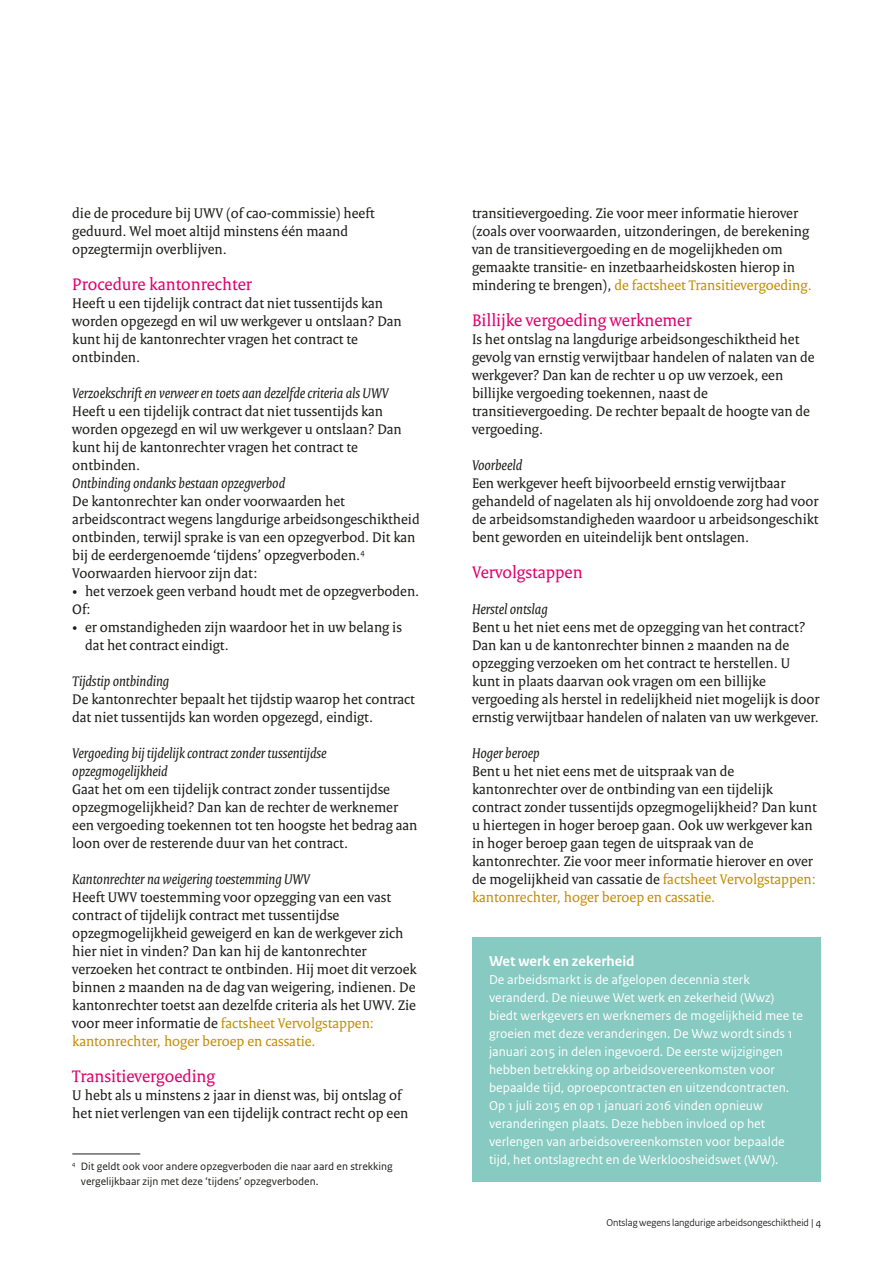
<style>
.page{position:relative;width:893px;height:1263px;background:#fff}
.page>*{position:absolute;margin:0;border:0;box-sizing:border-box;transform-origin:0 0}
.t1{font:18px "Rijksoverheid Serif";color:#e1006d}
.t2{font:15px/18px "Rijksoverheid Serif";color:#1d1d1b}
.t3{font:italic 15px/18px "Rijksoverheid Serif";color:#1d1d1b}
.t4{font:700 15px "Rijksoverheid Sans Text";color:#fff}
.t5{font:13.5px/18px "Rijksoverheid Sans Text";color:#fff}
.t6{font:11.25px/15px "Rijksoverheid Sans Text";color:#1d1d1b}
.t7{font:10.5px "Rijksoverheid Sans Heading";color:#1d1d1b}
.s1{color:#c19000}
.s2{font-family:"Rijksoverheid Sans Text"}
</style>
<div class="page">
<hr style="left:72px;top:1153px;width:68px;height:1px;background:#1d1d1b">
<div style="left:472px;top:937px;width:349px;height:244px;background:#87cac1"></div>
<p class="t2" style="left:72px;top:204px;width:304px">die de procedure bij UWV (of cao-commissie) heeft geduurd. Wel moet altijd minstens één maand opzegtermijn overblijven.</p>
<p class="t1" style="left:72px;top:273px;width:181px">Procedure kantonrechter</p>
<p class="t2" style="left:72px;top:294px;width:331px">Heeft u een tijdelijk contract dat niet tussentijds kan worden opgezegd en wil uw werkgever u ontslaan? Dan kunt hij de kantonrechter vragen het contract te ontbinden.</p>
<p class="t3" style="left:72px;top:384px;width:318px">Verzoekschrift en verweer en toets aan dezelfde criteria als UWV</p>
<p class="t2" style="left:72px;top:402px;width:331px">Heeft u een tijdelijk contract dat niet tussentijds kan worden opgezegd en wil uw werkgever u ontslaan? Dan kunt hij de kantonrechter vragen het contract te ontbinden.</p>
<p class="t3" style="left:72px;top:474px;width:214px">Ontbinding ondanks bestaan opzegverbod</p>
<p class="t2" style="left:72px;top:492px;width:349px">De kantonrechter kan onder voorwaarden het arbeidscontract wegens langdurige arbeidsongeschiktheid ontbinden, terwijl sprake is van een opzegverbod. Dit kan bij de eerdergenoemde ‘tijdens’ opzegverboden.<sup>4<br></sup>Voorwaarden hiervoor zijn dat:</p>
<p class="t2" style="left:72px;top:582px;width:349px">• het verzoek geen verband houdt met de opzegverboden.<br>Of:</p>
<p class="t2" style="left:85px;top:618px;width:318px;text-indent:-13px">• er omstandigheden zijn waardoor het in uw belang is dat het contract eindigt.</p>
<p class="t3" style="left:72px;top:672px;width:99px">Tijdstip ontbinding</p>
<p class="t2" style="left:72px;top:690px;width:344px">De kantonrechter bepaalt het tijdstip waarop het contract dat niet tussentijds kan worden opgezegd, eindigt.</p>
<p class="t3" style="left:72px;top:744px;width:256px">Vergoeding bij tijdelijk contract zonder tussentijdse opzegmogelijkheid</p>
<p class="t2" style="left:72px;top:780px;width:347px">Gaat het om een tijdelijk contract zonder tussentijdse opzegmogelijkheid? Dan kan de rechter de werknemer een vergoeding toekennen tot ten hoogste het bedrag aan loon over de resterende duur van het contract.</p>
<p class="t3" style="left:72px;top:870px;width:239px">Kantonrechter na weigering toestemming UWV</p>
<p class="t2" style="left:72px;top:888px;width:346px">Heeft UWV toestemming voor opzegging van een vast contract of tijdelijk contract met tussentijdse opzegmogelijkheid geweigerd en kan de werkgever zich hier niet in vinden? Dan kan hij de kantonrechter verzoeken het contract te ontbinden. Hij moet dit verzoek binnen 2 maanden na de dag van weigering, indienen. De kantonrechter toetst aan dezelfde criteria als het UWV. Zie voor meer informatie de <span class="s1">factsheet Vervolgstappen: kantonrechter, hoger beroep en cassatie.</span></p>
<p class="t1" style="left:72px;top:1065px;width:144px">Transitievergoeding</p>
<p class="t2" style="left:72px;top:1086px;width:338px">U hebt als u minstens 2 jaar in dienst was, bij ontslag of het niet verlengen van een tijdelijk contract recht op een</p>
<p class="t6" style="left:81px;top:1159px;width:313px;text-indent:-9px"><sup>4</sup> Dit geldt ook voor andere opzegverboden die naar aard en strekking vergelijkbaar zijn met deze ‘tijdens’ opzegverboden.</p>
<p class="t2" style="left:472px;top:204px;width:341px">transitievergoeding. Zie voor meer informatie hierover (zoals over voorwaarden, uitzonderingen, de berekening van de transitievergoeding en de mogelijkheden om gemaakte transitie- en inzetbaarheidskosten hierop in mindering te brengen), <span class="s1">de factsheet Transitievergoeding.</span></p>
<p class="t1" style="left:472px;top:309px;width:221px">Billijke vergoeding werknemer</p>
<p class="t2" style="left:472px;top:330px;width:344px">Is het ontslag na langdurige arbeidsongeschiktheid het gevolg van ernstig verwijtbaar handelen of nalaten van de werkgever? Dan kan de rechter u op uw verzoek, een billijke vergoeding toekennen, naast de transitievergoeding. De rechter bepaalt de hoogte van de vergoeding.</p>
<p class="t3" style="left:472px;top:456px;width:52px">Voorbeeld</p>
<p class="t2" style="left:472px;top:474px;width:348px">Een werkgever heeft bijvoorbeeld ernstig verwijtbaar gehandeld of nagelaten als hij onvoldoende zorg had voor de arbeidsomstandigheden waardoor u arbeidsongeschikt bent geworden en uiteindelijk bent ontslagen.</p>
<p class="t1" style="left:472px;top:561px;width:112px">Vervolgstappen</p>
<p class="t3" style="left:472px;top:600px;width:77px">Herstel ontslag</p>
<p class="t2" style="left:472px;top:618px;width:349px">Bent u het niet eens met de opzegging van het contract?<br>Dan kan u de kantonrechter binnen 2 maanden na de opzegging verzoeken om het contract te herstellen. U kunt in plaats daarvan ook vragen om een billijke vergoeding als herstel in redelijkheid niet mogelijk is door ernstig verwijtbaar handelen of nalaten van uw werkgever.</p>
<p class="t3" style="left:472px;top:744px;width:69px">Hoger beroep</p>
<p class="t2" style="left:472px;top:762px;width:346px">Bent u het niet eens met de uitspraak van de kantonrechter over de ontbinding van een tijdelijk contract zonder tussentijds opzegmogelijkheid? Dan kunt u hiertegen in hoger beroep gaan. Ook uw werkgever kan in hoger beroep gaan tegen de uitspraak van de kantonrechter. Zie voor meer informatie hierover en over de mogelijkheid van cassatie de <span class="s1">factsheet Vervolgstappen: kantonrechter, hoger beroep en cassatie.</span></p>
<p class="t4" style="left:489px;top:953px;width:147px">Wet werk en zekerheid</p>
<p class="t5" style="left:489px;top:971px;width:316px">De arbeidsmarkt is de afgelopen decennia sterk veranderd. De nieuwe Wet werk en zekerheid (Wwz) biedt werkgevers en werknemers de mogelijkheid mee te groeien met deze veranderingen. De Wwz wordt sinds 1 januari 2015 in delen ingevoerd. De eerste wijzigingen hebben betrekking op arbeidsovereenkomsten voor bepaalde tijd, oproepcontracten en uitzendcontracten.<br>Op 1 juli 2015 en op 1 januari 2016 vinden opnieuw veranderingen plaats. Deze hebben invloed op het verlengen van arbeidsovereenkomsten voor bepaalde tijd, het ontslagrecht en de Werkloosheidswet (WW).</p>
<p class="t7" style="left:606px;top:1216px;width:216px">Ontslag wegens langdurige arbeidsongeschiktheid <span class="s2">| 4</span></p>
</div>
